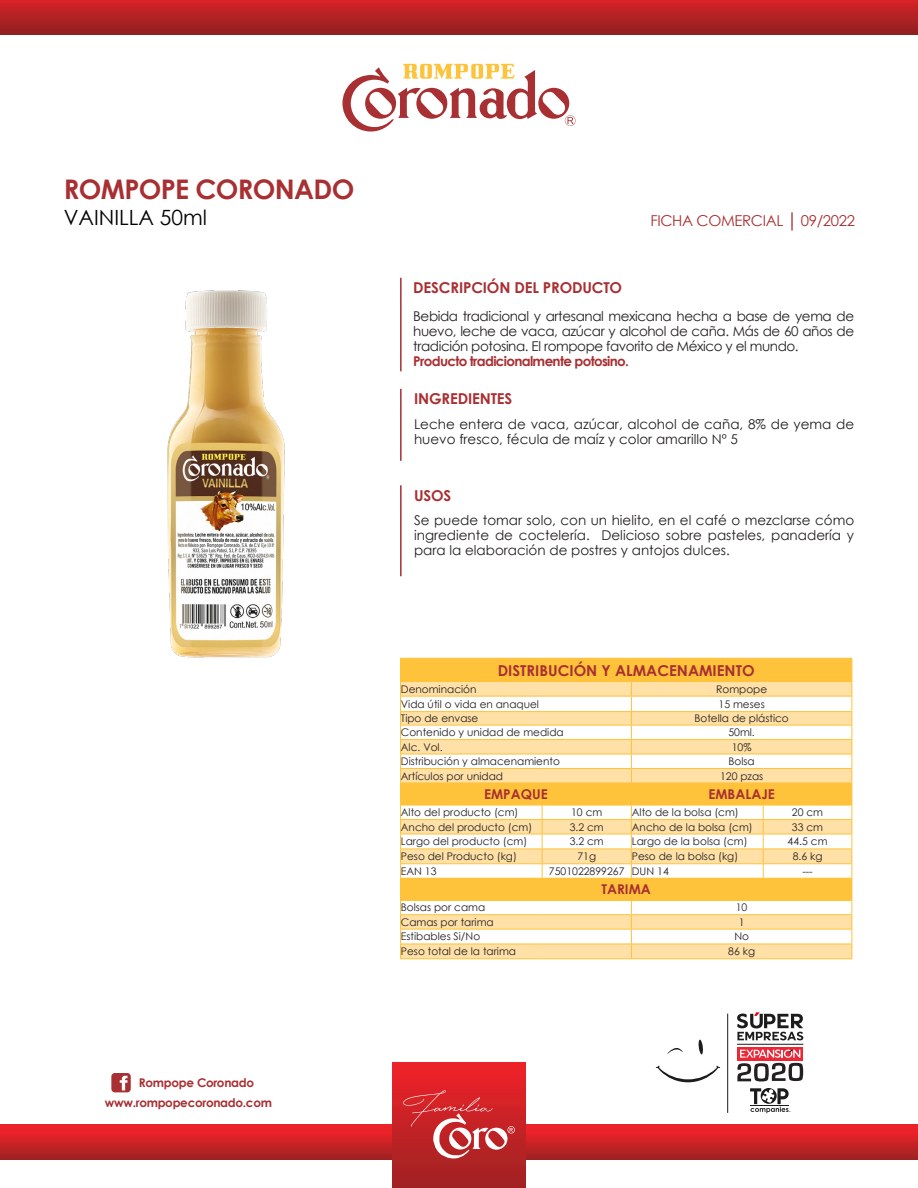
<style>
.page{position:relative;width:918px;height:1188px;background:#fff}
.page>*{position:absolute;margin:0;border:0;box-sizing:border-box;transform-origin:0 0}
.t1{font:700 27px "Century Gothic";letter-spacing:-.025em;color:#a82f32}
.t2{font:21px "Century Gothic";color:#000}
.t3{font:700 15px "Century Gothic";letter-spacing:-.01em;color:#a82f32}
.t4{font:15px "Century Gothic";letter-spacing:-.025em;color:#a82f32}
.t5{font:13.5px/15px "Century Gothic";color:#231f20;text-align:justify}
.t6{font:700 13.5px "Century Gothic";letter-spacing:-.05em;color:#a82f32}
.t7{font:700 13.5px "Century Gothic";color:#a82f32}
.t8{font:700 12px "Century Gothic";letter-spacing:-.025em;color:#a82f32}
.t9{font:10.5px "Century Gothic";color:#231f20}
</style>
<div class="page">
<div style="left:0;top:0;width:918px;height:34px;background:linear-gradient(to bottom,#d62327,#922021)"></div>
<svg style="left:917px;top:0;width:1px;height:34px"></svg>
<svg style="left:342px;top:64px;width:234px;height:68px"></svg>
<div style="left:0;top:1124px;width:918px;height:36px;background:linear-gradient(to bottom,#fa222a,#a22223)"></div>
<svg style="left:917px;top:1124px;width:1px;height:36px"></svg>
<div style="left:392px;top:1063px;width:134px;height:125px;background:linear-gradient(to bottom,#ef2229,#9e2223)"></div>
<svg style="left:403px;top:1090px;width:112px;height:70px;background:#ce4245"></svg>
<svg style="left:667px;top:1048px;width:16px;height:6px"></svg>
<svg style="left:698px;top:1039px;width:5px;height:16px"></svg>
<svg style="left:655px;top:1066px;width:66px;height:16px"></svg>
<hr style="left:727px;top:1014px;width:1px;height:99px;background:#1c1c1c">
<svg style="left:737px;top:1012px;width:66px;height:28px"></svg>
<hr style="left:737px;top:1044px;width:66px;height:1px;background:#1c1c1c">
<svg style="left:750px;top:1088px;width:40px;height:25px"></svg>
<svg style="left:737px;top:1047px;width:66px;height:3px"></svg>
<svg style="left:737px;top:1050px;width:66px;height:31px"></svg>
<svg style="left:111px;top:1073px;width:20px;height:19px"></svg>
<hr style="left:400px;top:658px;width:142px;height:1px;background:#fec33b">
<hr style="left:542px;top:658px;width:89px;height:1px;background:#fec33b">
<hr style="left:631px;top:658px;width:132px;height:1px;background:#fec33b">
<hr style="left:763px;top:658px;width:89px;height:1px;background:#fec33b">
<svg style="left:400px;top:659px;width:453px;height:299px"></svg>
<hr style="left:400px;top:958px;width:142px;height:1px;background:#fec33b">
<hr style="left:542px;top:958px;width:89px;height:1px;background:#fec33b">
<hr style="left:631px;top:958px;width:132px;height:1px;background:#fec33b">
<hr style="left:763px;top:958px;width:89px;height:1px;background:#fec33b">
<img style="left:167px;top:290px;width:118px;height:368px">
<hr style="left:400px;top:278px;width:2px;height:93px;background:#a82f32">
<hr style="left:400px;top:485px;width:2px;height:91px;background:#a82f32">
<hr style="left:400px;top:389px;width:2px;height:72px;background:#a82f32">
<p class="t1" style="left:64px;top:168px;width:292px">ROMPOPE CORONADO</p>
<p class="t2" style="left:64px;top:202px;width:145px">VAINILLA 50ml</p>
<p class="t4" style="left:651px;top:210px;width:206px">FICHA COMERCIAL │ 09/2022</p>
<p class="t3" style="left:413px;top:276px;width:210px">DESCRIPCIÓN DEL PRODUCTO</p>
<p class="t5" style="left:413px;top:309px;width:442px">Bebida tradicional y artesanal mexicana hecha a base de yema de huevo, leche de vaca, azúcar y alcohol de caña. Más de 60 años de tradición potosina. El rompope favorito de México y el mundo.</p>
<p class="t6" style="left:413px;top:351px;width:217px">Producto tradicionalmente potosino.</p>
<p class="t3" style="left:414px;top:387px;width:100px">INGREDIENTES</p>
<p class="t5" style="left:414px;top:416px;width:442px">Leche entera de vaca, azúcar, alcohol de caña, 8% de yema de huevo fresco, fécula de maíz y color amarillo Nº 5</p>
<p class="t3" style="left:414px;top:484px;width:39px">USOS</p>
<p class="t5" style="left:414px;top:513px;width:442px">Se puede tomar solo, con un hielito, en el café o mezclarse cómo ingrediente de coctelería. Delicioso sobre pasteles, panadería y para la elaboración de postres y antojos dulces.</p>
<p class="t3" style="left:498px;top:659px;width:258px">DISTRIBUCIÓN Y ALMACENAMIENTO</p>
<p class="t8" style="left:139px;top:1073px;width:117px">Rompope Coronado</p>
<p class="t8" style="left:105px;top:1093px;width:169px">www.rompopecoronado.com</p>
<p class="t9" style="left:401px;top:682px;width:77px">Denominación</p>
<p class="t9" style="left:716px;top:682px;width:53px">Rompope</p>
<p class="t9" style="left:401px;top:697px;width:140px">Vida útil o vida en anaquel</p>
<p class="t9" style="left:719px;top:697px;width:48px">15 meses</p>
<p class="t9" style="left:401px;top:711px;width:79px">Tipo de envase</p>
<p class="t9" style="left:694px;top:711px;width:96px">Botella de plástico</p>
<p class="t9" style="left:401px;top:725px;width:164px">Contenido y unidad de medida</p>
<p class="t9" style="left:728px;top:725px;width:28px">50ml.</p>
<p class="t9" style="left:401px;top:740px;width:43px">Alc. Vol.</p>
<p class="t9" style="left:732px;top:740px;width:21px">10%</p>
<p class="t9" style="left:401px;top:754px;width:161px">Distribución y almacenamiento</p>
<p class="t9" style="left:729px;top:754px;width:28px">Bolsa</p>
<p class="t9" style="left:401px;top:769px;width:104px">Artículos por unidad</p>
<p class="t9" style="left:720px;top:769px;width:45px">120 pzas</p>
<p class="t7" style="left:484px;top:784px;width:65px">EMPAQUE</p>
<p class="t7" style="left:708px;top:784px;width:68px">EMBALAJE</p>
<p class="t9" style="left:401px;top:805px;width:119px">Alto del producto (cm)</p>
<p class="t9" style="left:571px;top:805px;width:33px">10 cm</p>
<p class="t9" style="left:632px;top:805px;width:109px">Alto de la bolsa (cm)</p>
<p class="t9" style="left:792px;top:805px;width:33px">20 cm</p>
<p class="t9" style="left:401px;top:820px;width:133px">Ancho del producto (cm)</p>
<p class="t9" style="left:570px;top:820px;width:36px">3.2 cm</p>
<p class="t9" style="left:632px;top:820px;width:122px">Ancho de la bolsa (cm)</p>
<p class="t9" style="left:792px;top:820px;width:33px">33 cm</p>
<p class="t9" style="left:401px;top:834px;width:128px">Largo del producto (cm)</p>
<p class="t9" style="left:570px;top:834px;width:36px">3.2 cm</p>
<p class="t9" style="left:632px;top:834px;width:117px">Largo de la bolsa (cm)</p>
<p class="t9" style="left:788px;top:834px;width:41px">44.5 cm</p>
<p class="t9" style="left:401px;top:849px;width:117px">Peso del Producto (kg)</p>
<p class="t9" style="left:577px;top:849px;width:20px">71g</p>
<p class="t9" style="left:632px;top:849px;width:108px">Peso de la bolsa (kg)</p>
<p class="t9" style="left:793px;top:849px;width:31px">8.6 kg</p>
<p class="t9" style="left:401px;top:864px;width:37px">EAN 13</p>
<p class="t9" style="left:549px;top:864px;width:77px">7501022899267</p>
<p class="t9" style="left:632px;top:864px;width:39px">DUN 14</p>
<p class="t9" style="left:802px;top:864px;width:12px">---</p>
<p class="t6" style="left:601px;top:879px;width:51px">TARIMA</p>
<p class="t9" style="left:401px;top:900px;width:86px">Bolsas por cama</p>
<p class="t9" style="left:736px;top:900px;width:13px">10</p>
<p class="t9" style="left:401px;top:915px;width:94px">Camas por tarima</p>
<p class="t9" style="left:739px;top:915px;width:7px">1</p>
<p class="t9" style="left:401px;top:929px;width:81px">Estibables Si/No</p>
<p class="t9" style="left:734px;top:929px;width:16px">No</p>
<p class="t9" style="left:401px;top:944px;width:117px">Peso total de la tarima</p>
<p class="t9" style="left:728px;top:944px;width:28px">86 kg</p>
</div>
